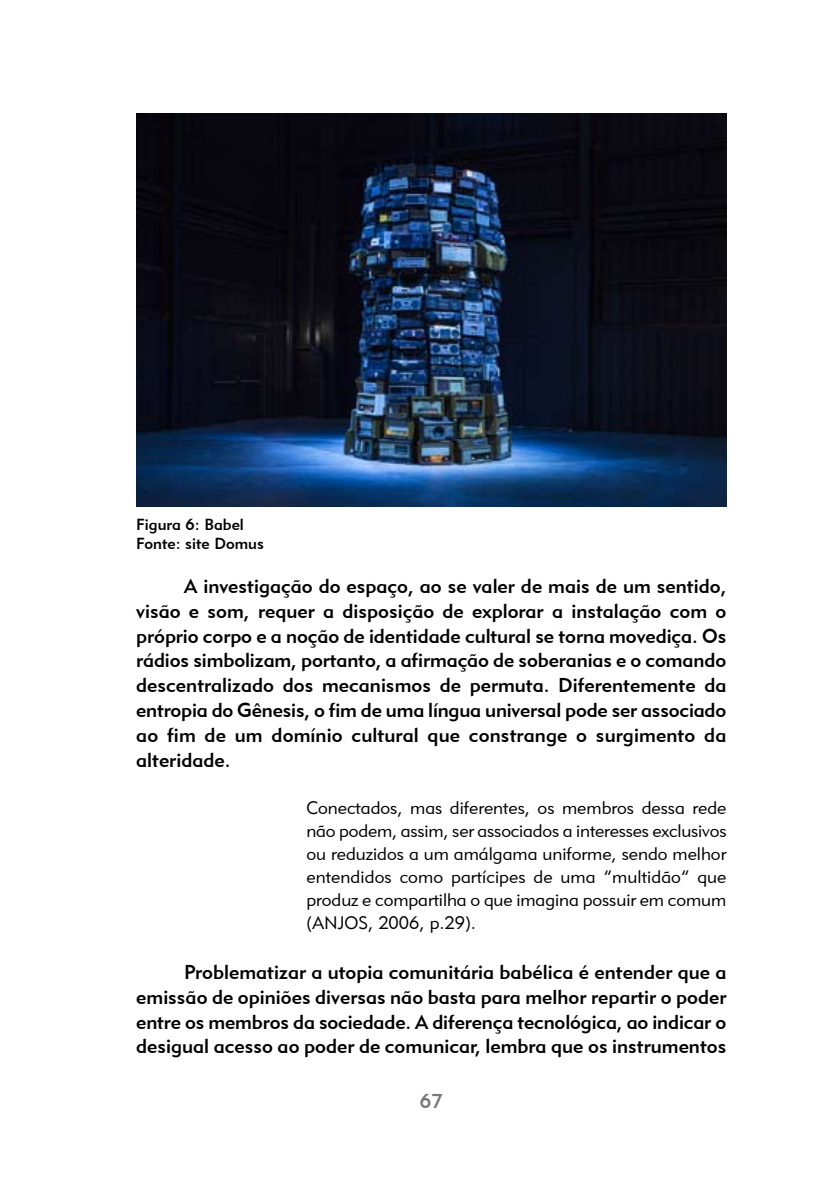
<style>
.page{position:relative;width:840px;height:1191px;background:#fff}
.page>*{position:absolute;margin:0;border:0;box-sizing:border-box;transform-origin:0 0}
.t1{font:20px/24.8px "Geometric 415 BT Medium A";color:#000;text-align:justify}
.t2{font:20px "Geometric 415 BT Medium A";color:#77787b}
.t3{font:18px/23px "Geometric 415 BT Lite A";letter-spacing:-.005em;color:#000;text-align:justify}
.t4{font:16px/19.2px "Geometric 415 BT Medium A";color:#000}
</style>
<div class="page">
<img style="left:136px;top:113px;width:590px;height:393px">
<p class="t4" style="left:136px;top:514px;width:129px">Figura 6: Babel<br>Fonte: site Domus</p>
<p class="t1" style="left:136px;top:573px;width:591px;text-indent:48px">A investigação do espaço, ao se valer de mais de um sentido, visão e som, requer a disposição de explorar a instalação com o próprio corpo e a noção de identidade cultural se torna movediça. Os rádios simbolizam, portanto, a afirmação de soberanias e o comando descentralizado dos mecanismos de permuta. Diferentemente da entropia do Gênesis, o fim de uma língua universal pode ser associado ao fim de um domínio cultural que constrange o surgimento da alteridade.</p>
<p class="t3" style="left:306px;top:796px;width:421px">Conectados, mas diferentes, os membros dessa rede não podem, assim, ser associados a interesses exclusivos ou reduzidos a um amálgama uniforme, sendo melhor entendidos como partícipes de uma “multidão” que produz e compartilha o que imagina possuir em comum (ANJOS, 2006, p.29).</p>
<p class="t1" style="left:136px;top:959px;width:591px;text-indent:48px">Problematizar a utopia comunitária babélica é entender que a emissão de opiniões diversas não basta para melhor repartir o poder entre os membros da sociedade. A diferença tecnológica, ao indicar o desigual acesso ao poder de comunicar, lembra que os instrumentos</p>
<p class="t2" style="left:419px;top:1088px;width:24px">67</p>
</div>
